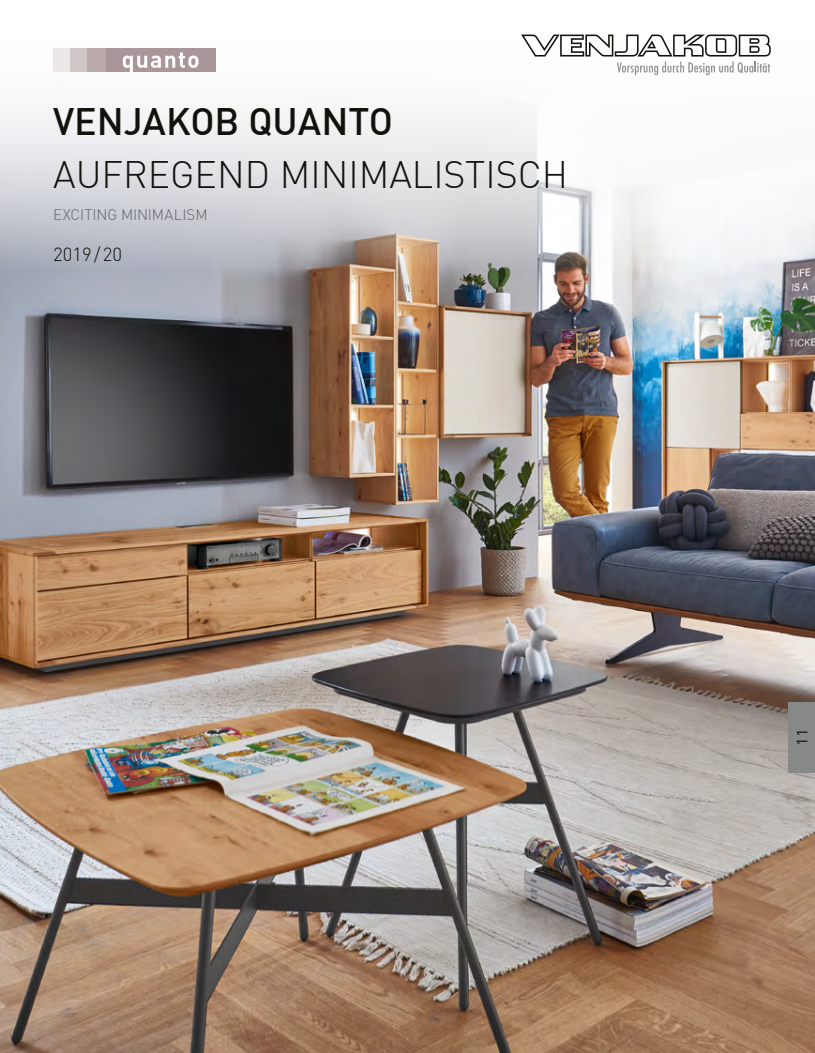
<style>
.page{position:relative;width:815px;height:1053px;background:#fff}
.page>*{position:absolute;margin:0;border:0;box-sizing:border-box;transform-origin:0 0}
.t1{font:300 37.5px "DIN Offc";color:#12120d}
.t2{font:500 37.5px "DIN Offc";color:#12120d}
.t3{font:300 18.75px "DIN Offc";color:#12120d}
.t4{font:300 15px "DIN Offc";letter-spacing:-.005em;color:#626463}
.t5{font:14.62px "DIN Offc";color:#12120d;scale:1.11 1}
</style>
<div class="page">
<img style="left:0;top:288px;width:815px;height:764px">
<svg style="left:0;top:34px;width:815px;height:254px"></svg>
<svg style="left:521px;top:35px;width:250px;height:40px"></svg>
<div style="left:53px;top:49px;width:134px;height:23px;background:#ece8e8"></div>
<div style="left:70px;top:49px;width:116px;height:23px;background:#d2c7c7"></div>
<div style="left:87px;top:49px;width:110px;height:23px;background:#b9a9aa"></div>
<div style="left:106px;top:49px;width:110px;height:23px;background:#aa9699"></div>
<svg style="left:123px;top:52px;width:75px;height:20px"></svg>
<div style="left:788px;top:702px;width:27px;height:70px;background:#878988"></div>
<p class="t2" style="left:53px;top:97px;width:341px">VENJAKOB QUANTO</p>
<p class="t1" style="left:53px;top:151px;width:516px">AUFREGEND MINIMALISTISCH</p>
<p class="t4" style="left:53px;top:205px;width:156px">EXCITING MINIMALISM</p>
<p class="t3" style="left:53px;top:243px;width:70px">2019/20</p>
<p class="t5" style="left:793px;top:745px;width:17px;rotate:-90deg">11</p>
</div>
